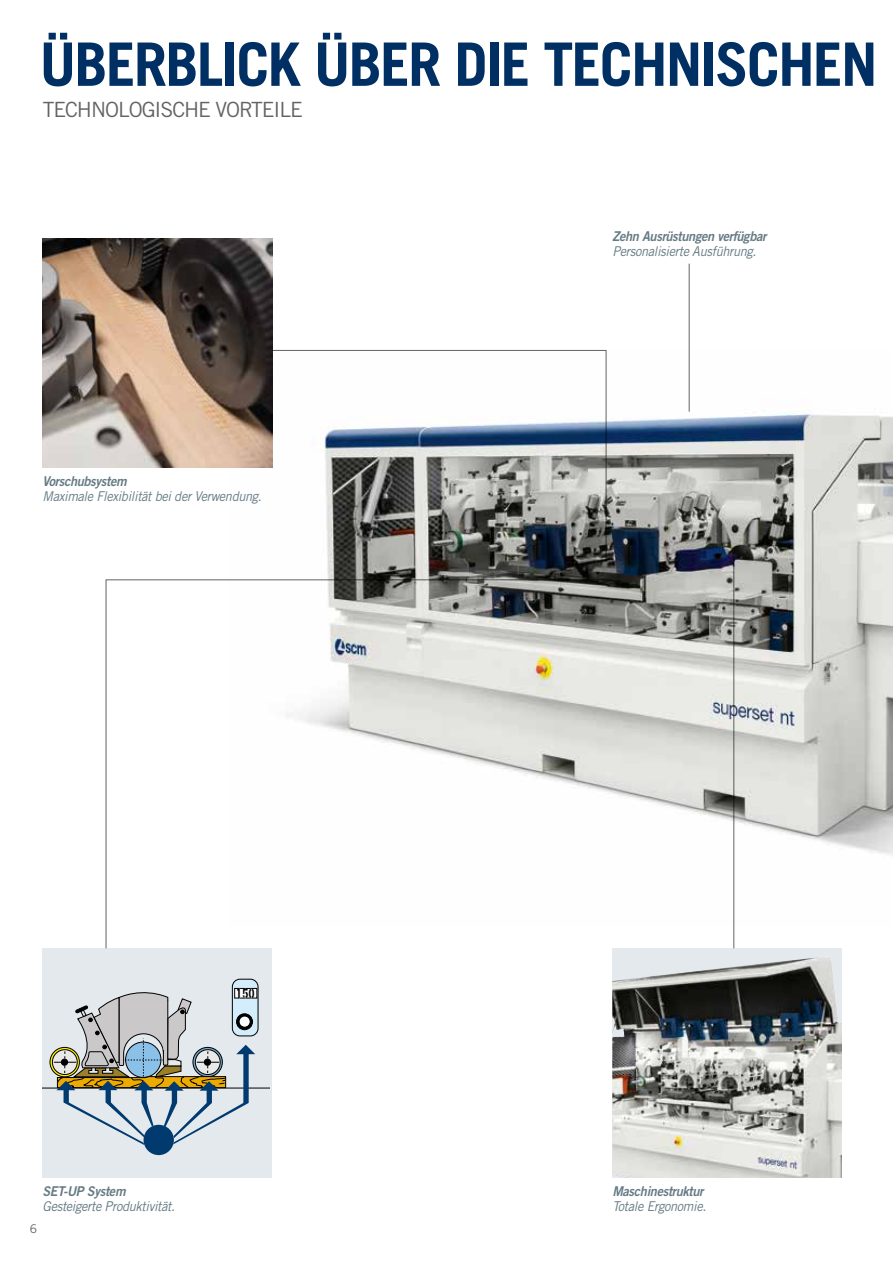
<style>
.page{position:relative;width:893px;height:1263px;background:#fff}
.page>*{position:absolute;margin:0;border:0;box-sizing:border-box;transform-origin:0 0}
.t1{font:700 60px "Trade Gothic LT Std";letter-spacing:-.03em;color:#003063}
.t2{font:21px "Trade Gothic LT Std";letter-spacing:-.05em;color:#646363}
.t3{font:italic 13.5px "Trade Gothic LT Std";letter-spacing:-.025em;color:#647a84;scale:.94 1}
.t4{font:13.5px "Trade Gothic LT Std Bd 2 Obl";letter-spacing:-.025em;color:#647a84;scale:.94 1}
.t5{font:12px "Trade Gothic LT Std";color:#646363}
.t6{font:11.7px "Browning";color:#000}
</style>
<div class="page">
<img style="left:327px;top:350px;width:566px;height:576px">
<img style="left:43px;top:238px;width:229px;height:230px">
<div style="left:43px;top:948px;width:229px;height:230px;background:#e3e9ec"></div>
<hr style="left:43px;top:1088px;width:226px;height:1px;background:#000">
<div style="left:232px;top:979px;width:26px;height:57px;background:#d4edfc;border-radius:8px"></div>
<div style="left:232px;top:979px;width:26px;height:57px;border:1px solid #000;border-radius:8px"></div>
<svg style="left:50px;top:1047px;width:29px;height:30px"></svg>
<div style="left:50px;top:1047px;width:30px;height:30px;border:1px solid #000;border-radius:50%"></div>
<div style="left:52px;top:1049px;width:25px;height:26px;border:1px solid #000;border-radius:50%"></div>
<div style="left:144px;top:1125px;width:30px;height:30px;background:#003a6f;border-radius:50%"></div>
<svg style="left:54px;top:987px;width:201px;height:158px"></svg>
<div style="left:612px;top:948px;width:230px;height:230px;background:#e3e9ec"></div>
<img style="left:612px;top:957px;width:230px;height:221px">
<svg style="left:105px;top:579px;width:508px;height:370px"></svg>
<svg style="left:272px;top:350px;width:335px;height:212px"></svg>
<hr style="left:689px;top:264px;width:1px;height:148px;background:#646363">
<hr style="left:733px;top:553px;width:1px;height:395px;background:#646363">
<h1 class="t1" style="left:40px;top:28px;width:839px">ÜBERBLICK ÜBER DIE TECHNISCHEN</h1>
<h2 class="t2" style="left:43px;top:97px;width:262px">TECHNOLOGISCHE VORTEILE</h2>
<p class="t4" style="left:43px;top:473px;width:91px">Vorschubsystem</p>
<p class="t3" style="left:43px;top:488px;width:235px">Maximale Flexibilität bei der Verwendung.</p>
<p class="t6" style="left:237px;top:987px;width:19px">150</p>
<p class="t4" style="left:43px;top:1183px;width:90px">SET-UP System</p>
<p class="t3" style="left:43px;top:1198px;width:142px">Gesteigerte Produktivität.</p>
<p class="t5" style="left:30px;top:1222px;width:9px">6</p>
<p class="t4" style="left:612px;top:228px;width:165px">Zehn Ausrüstungen verfügbar</p>
<p class="t3" style="left:612px;top:243px;width:155px">Personalisierte Ausführung.</p>
<p class="t4" style="left:612px;top:1183px;width:98px">Maschinestruktur</p>
<p class="t3" style="left:612px;top:1198px;width:101px">Totale Ergonomie.</p>
</div>
